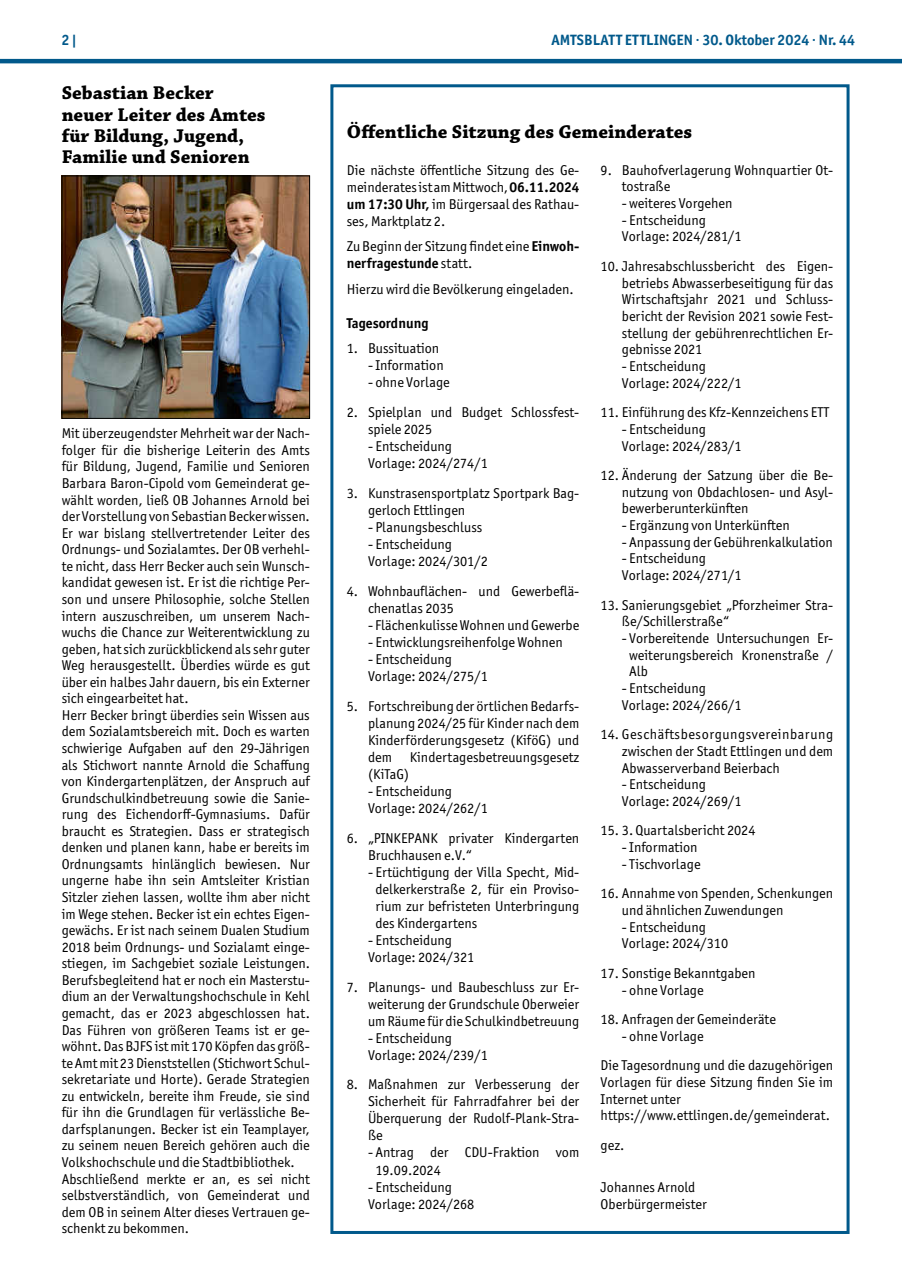
<style>
.page{position:relative;width:902px;height:1280px;background:#fff}
.page>*{position:absolute;margin:0;border:0;box-sizing:border-box;transform-origin:0 0}
.t1{font:700 19.5px/21px "Chaparral Pro";color:#000}
.t2{font:700 15px "Officina Sans ITC Pro";color:#01598b}
.t3{font:14.25px/16.5px "Officina Sans ITC Pro";color:#000}
.t4{font:700 14.25px "Officina Sans ITC Pro";color:#000}
.s1{font-weight:700}
</style>
<div class="page">
<hr style="left:0;top:59px;width:901px;height:4px;background:#01598b">
<div style="left:330px;top:84px;width:519px;height:1150px;border:3px solid #01598b"></div>
<img style="left:64px;top:178px;width:244px;height:239px">
<div style="left:62px;top:176px;width:248px;height:243px;border:1px solid #000"></div>
<p class="t2" style="left:62px;top:31px;width:17px">2 |</p>
<p class="t2" style="left:551px;top:31px;width:305px">AMTSBLATT ETTLINGEN · 30. Oktober 2024 · Nr. 44</p>
<h1 class="t1" style="left:62px;top:84px;width:205px">Sebastian Becker neuer Leiter des Amtes für Bildung, Jugend,<br>Familie und Senioren</h1>
<p class="t3" style="left:62px;top:425px;width:250px">Mit überzeugendster Mehrheit war der Nach&shy;folger für die bisherige Leiterin des Amts für Bildung, Jugend, Familie und Senioren Barbara Baron-Cipold vom Gemeinderat ge&shy;wählt worden, ließ OB Johannes Arnold bei der Vorstellung von Sebastian Becker wissen.<br>Er war bislang stellvertretender Leiter des Ordnungs- und Sozialamtes. Der OB verhehl&shy;te nicht, dass Herr Becker auch sein Wunsch&shy;kandidat gewesen ist. Er ist die richtige Per&shy;son und unsere Philosophie, solche Stellen intern auszuschreiben, um unserem Nach&shy;wuchs die Chance zur Weiterentwicklung zu geben, hat sich zurückblickend als sehr guter Weg herausgestellt. Überdies würde es gut über ein halbes Jahr dauern, bis ein Externer sich eingearbeitet hat.<br>Herr Becker bringt überdies sein Wissen aus dem Sozialamtsbereich mit. Doch es warten schwierige Aufgaben auf den 29-Jährigen als Stichwort nannte Arnold die Schaffung von Kindergartenplätzen, der Anspruch auf Grundschulkindbetreuung sowie die Sanie&shy;rung des Eichendorff-Gymnasiums. Dafür braucht es Strategien. Dass er strategisch denken und planen kann, habe er bereits im Ordnungsamts hinlänglich bewiesen. Nur ungerne habe ihn sein Amtsleiter Kristian Sitzler ziehen lassen, wollte ihm aber nicht im Wege stehen. Becker ist ein echtes Eigen&shy;gewächs. Er ist nach seinem Dualen Studium 2018 beim Ordnungs- und Sozialamt einge&shy;stiegen, im Sachgebiet soziale Leistungen.<br>Berufsbegleitend hat er noch ein Masterstu&shy;dium an der Verwaltungshochschule in Kehl gemacht, das er 2023 abgeschlossen hat.<br>Das Führen von größeren Teams ist er ge&shy;wöhnt. Das BJFS ist mit 170 Köpfen das größ&shy;te Amt mit 23 Dienststellen (Stichwort Schul&shy;sekretariate und Horte). Gerade Strategien zu entwickeln, bereite ihm Freude, sie sind für ihn die Grundlagen für verlässliche Be&shy;darfsplanungen. Becker ist ein Teamplayer, zu seinem neuen Bereich gehören auch die Volkshochschule und die Stadtbibliothek.<br>Abschließend merkte er an, es sei nicht selbstverständlich, von Gemeinderat und dem OB in seinem Alter dieses Vertrauen ge&shy;schenkt zu bekommen.</p>
<h1 class="t1" style="left:347px;top:122px;width:347px">Öffentliche Sitzung des Gemeinderates</h1>
<p class="t3" style="left:347px;top:161px;width:234px;line-height:17px;text-align:justify">Die nächste öffentliche Sitzung des Ge&shy;meinderates ist am Mittwoch, <span class="s1">06.11.2024 um 17:30 Uhr,</span> im Bürgersaal des Rathau&shy;ses, Marktplatz 2.</p>
<p class="t3" style="left:347px;top:238px;width:234px;line-height:17px">Zu Beginn der Sitzung findet eine <span class="s1">Einwoh&shy;nerfragestunde</span> statt.</p>
<p class="t3" style="left:347px;top:281px;width:228px">Hierzu wird die Bevölkerung eingeladen.</p>
<p class="t4" style="left:347px;top:314px;width:83px">Tagesordnung</p>
<p class="t3" style="left:347px;top:340px;width:94px">1. Bussituation</p>
<p class="t3" style="left:368px;top:357px;width:77px">- Information</p>
<p class="t3" style="left:368px;top:374px;width:83px">- ohne Vorlage</p>
<p class="t3" style="left:368px;top:404px;width:213px;line-height:17px;text-indent:-21px">2. Spielplan und Budget Schlossfest&shy;spiele 2025</p>
<p class="t3" style="left:368px;top:438px;width:121px;line-height:17px">- Entscheidung<br>Vorlage: 2024/274/1</p>
<p class="t3" style="left:368px;top:485px;width:213px;line-height:17px;text-indent:-21px">3. Kunstrasensportplatz Sportpark Bag&shy;gerloch Ettlingen</p>
<p class="t3" style="left:368px;top:519px;width:116px">- Planungsbeschluss</p>
<p class="t3" style="left:368px;top:536px;width:121px;line-height:17px">- Entscheidung<br>Vorlage: 2024/301/2</p>
<p class="t3" style="left:368px;top:582px;width:213px;line-height:17px;text-indent:-21px">4. Wohnbauflächen- und Gewerbeflä&shy;chenatlas 2035</p>
<p class="t3" style="left:368px;top:617px;width:213px">- Flächenkulisse Wohnen und Gewerbe</p>
<p class="t3" style="left:368px;top:634px;width:196px">- Entwicklungsreihenfolge Wohnen</p>
<p class="t3" style="left:368px;top:650px;width:121px;line-height:17px">- Entscheidung<br>Vorlage: 2024/275/1</p>
<p class="t3" style="left:368px;top:697px;width:213px;line-height:17px;text-align:justify;text-indent:-21px">5. Fortschreibung der örtlichen Bedarfs&shy;planung 2024/25 für Kinder nach dem Kinderförderungsgesetz (KiföG) und dem</p>
<p class="t3" style="left:621px;top:161px;width:213px;text-indent:-21px">9. Bauhofverlagerung Wohnquartier Ot&shy;tostraße</p>
<p class="t3" style="left:621px;top:195px;width:112px">- weiteres Vorgehen</p>
<p class="t3" style="left:621px;top:211px;width:121px">- Entscheidung<br>Vorlage: 2024/281/1</p>
<p class="t3" style="left:621px;top:258px;width:213px;text-align:justify;text-indent:-21px">10. Jahresabschlussbericht des Eigen&shy;betriebs Abwasserbeseitigung für das Wirtschaftsjahr 2021 und Schluss&shy;bericht der Revision 2021 sowie Fest&shy;stellung der gebührenrechtlichen Er&shy;gebnisse 2021</p>
<p class="t3" style="left:621px;top:358px;width:121px">- Entscheidung<br>Vorlage: 2024/222/1</p>
<p class="t3" style="left:600px;top:404px;width:230px">11. Einführung des Kfz-Kennzeichens ETT</p>
<p class="t3" style="left:621px;top:421px;width:121px">- Entscheidung<br>Vorlage: 2024/283/1</p>
<p class="t3" style="left:621px;top:467px;width:213px;text-align:justify;text-indent:-21px">12. Änderung der Satzung über die Be&shy;nutzung von Obdachlosen- und Asyl&shy;bewerberunterkünften</p>
<p class="t3" style="left:621px;top:517px;width:169px">- Ergänzung von Unterkünften</p>
<p class="t3" style="left:621px;top:534px;width:212px">- Anpassung der Gebührenkalkulation</p>
<p class="t3" style="left:621px;top:550px;width:121px">- Entscheidung<br>Vorlage: 2024/271/1</p>
<p class="t3" style="left:621px;top:596px;width:213px;text-indent:-21px">13. Sanierungsgebiet „Pforzheimer Stra&shy;ße/Schillerstraße“</p>
<p class="t3" style="left:629px;top:630px;width:205px;text-align:justify;text-indent:-7px">- Vorbereitende Untersuchungen Er&shy;weiterungsbereich Kronenstraße / Alb</p>
<p class="t3" style="left:621px;top:680px;width:121px">- Entscheidung<br>Vorlage: 2024/266/1</p>
<p class="t3" style="left:621px;top:726px;width:213px;text-align:justify;text-indent:-21px">14. Geschäftsbesorgungsvereinbarung zwischen der Stadt Ettlingen und dem Abwasserverband Beierbach</p>
<p class="t3" style="left:621px;top:776px;width:121px">- Entscheidung<br>Vorlage: 2024/269/1</p>
<p class="t3" style="left:600px;top:822px;width:156px">15. 3. Quartalsbericht 2024</p>
<p class="t3" style="left:621px;top:839px;width:77px">- Information</p>
<p class="t3" style="left:621px;top:856px;width:80px">- Tischvorlage</p>
<p class="t3" style="left:621px;top:885px;width:213px;text-indent:-21px">16. Annahme von Spenden, Schenkungen und ähnlichen Zuwendungen</p>
<p class="t3" style="left:621px;top:918px;width:108px">- Entscheidung<br>Vorlage: 2024/310</p>
<p class="t3" style="left:600px;top:965px;width:156px">17. Sonstige Bekanntgaben</p>
<p class="t3" style="left:621px;top:981px;width:83px">- ohne Vorlage</p>
<p class="t3" style="left:600px;top:1011px;width:177px">18. Anfragen der Gemeinderäte</p>
<p class="t3" style="left:600px;top:1021px;width:234px;line-height:29.4px;text-indent:21px">- ohne Vorlage<br>Die Tagesordnung und die dazugehörigen</p>
<p class="t3" style="left:600px;top:1073px;width:234px">Vorlagen für diese Sitzung finden Sie im<br>Internet unter https://www.ettlingen.de/gemeinderat.</p>
<p class="t3" style="left:600px;top:1136px;width:25px">gez.</p>
<p class="t3" style="left:600px;top:1179px;width:108px">Johannes Arnold<br>Oberbürgermeister</p>
<p class="t3" style="left:410px;top:749px;width:171px">Kindertagesbetreuungsgesetz</p>
<p class="t3" style="left:368px;top:766px;width:43px">(KiTaG)</p>
<p class="t3" style="left:368px;top:782px;width:121px;line-height:17px">- Entscheidung<br>Vorlage: 2024/262/1</p>
<p class="t3" style="left:368px;top:829px;width:213px;line-height:17px;text-indent:-21px">6. „PINKEPANK privater Kindergarten<br>Bruchhausen e.V.“</p>
<p class="t3" style="left:375px;top:863px;width:205px;line-height:17px;text-align:justify;text-indent:-7px">- Ertüchtigung der Villa Specht, Mid&shy;delkerkerstraße 2, für ein Proviso&shy;rium zur befristeten Unterbringung des Kindergartens</p>
<p class="t3" style="left:368px;top:931px;width:108px;line-height:17px">- Entscheidung<br>Vorlage: 2024/321</p>
<p class="t3" style="left:368px;top:978px;width:213px;line-height:17px;text-align:justify;text-indent:-21px">7. Planungs- und Baubeschluss zur Er&shy;weiterung der Grundschule Oberweier um Räume für die Schulkindbetreuung</p>
<p class="t3" style="left:368px;top:1029px;width:121px;line-height:17px">- Entscheidung<br>Vorlage: 2024/239/1</p>
<p class="t3" style="left:368px;top:1076px;width:213px;line-height:17px;text-align:justify;text-indent:-21px">8. Maßnahmen zur Verbesserung der Sicherheit für Fahrradfahrer bei der Überquerung der Rudolf-Plank-Stra&shy;ße</p>
<p class="t3" style="left:375px;top:1144px;width:205px;line-height:17px;text-indent:-7px">- Antrag der CDU-Fraktion vom<br>19.09.2024</p>
<p class="t3" style="left:368px;top:1178px;width:108px;line-height:17px">- Entscheidung<br>Vorlage: 2024/268</p>
</div>
